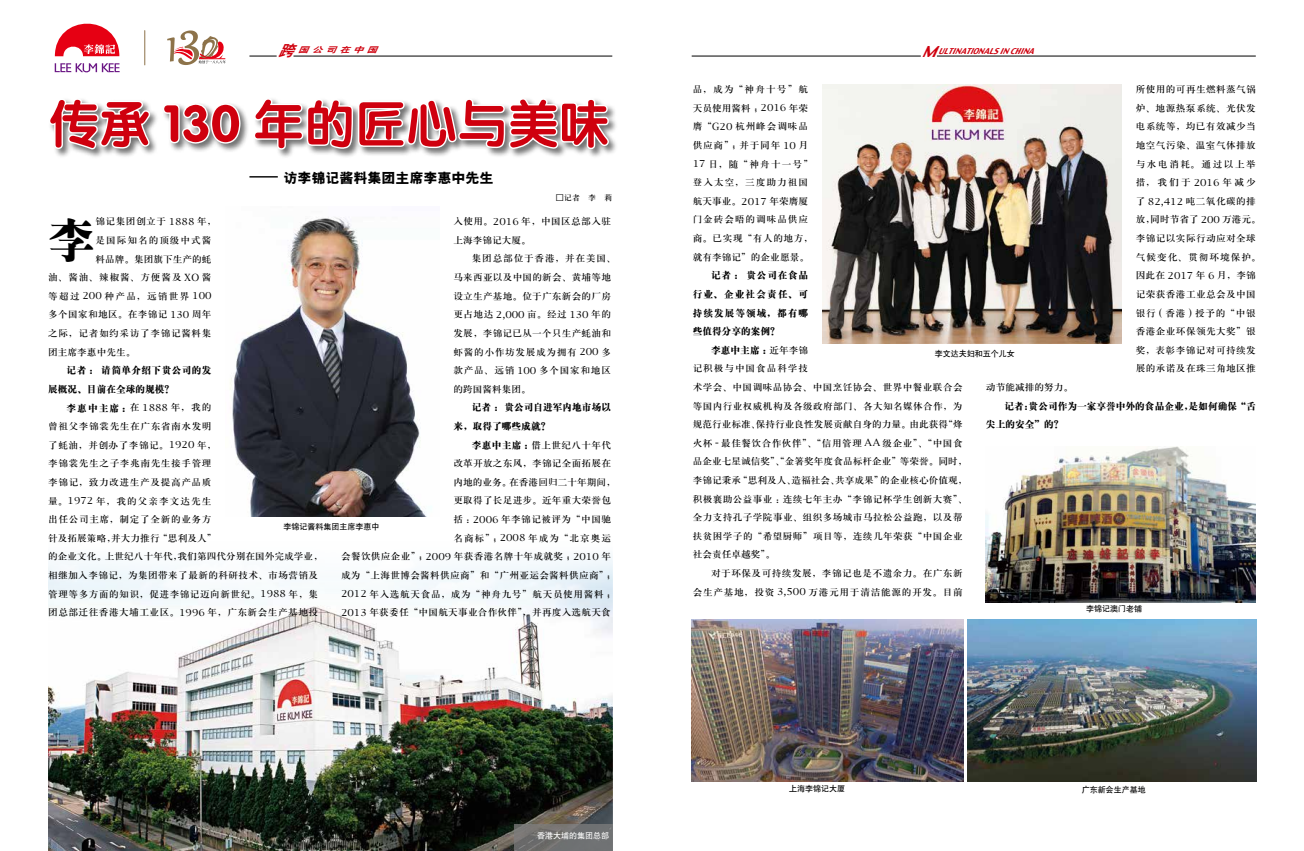
<style>
.page{position:relative;width:1304px;height:851px;background:#fff}
.page>*{position:absolute;margin:0;border:0;box-sizing:border-box;transform-origin:0 0}
.t1{font:51px "FZY4 JW GB1 0";color:#cf000e}
.t2{font:46.8px "H Ya 9 gj";color:#000}
.t3{font:14px "H Yb 9 gj";color:#000}
.t4{font:9.6px/18.6px "H Ya 3 gj";letter-spacing:.035em;color:#000}
.t5{font:9.6px/18.6px "H Ya 3 gj";letter-spacing:.09em;color:#000}
.t6{font:9.6px/18.6px "H Ya 9 gj";color:#000}
.t7{font:9.6px "H Ya 3 gj";color:#000}
.t8{font:9.6px "H Ya 3 gj";letter-spacing:.06em;color:#000}
.t9{font:9.6px/18.6px "H Ya 9 gj";letter-spacing:.04em;color:#000}
.t10{font:9.6px "H Ya 3 gj";letter-spacing:.125em;color:#000}
.t11{font:9.6px "H Ya 3 gj";letter-spacing:.085em;color:#000}
.t12{font:9.6px "H Ya 3 gj";letter-spacing:.1em;color:#000}
.t13{font:8px "H Yb 1 gj";color:#000}
.t14{font:italic 8px "Charcoal";color:#cf000e}
.t15{font:8px "H Yb 1 gj";color:#fff}
.t16{font:italic 8px "H Yb 2 gj";color:#cf000e;scale:1.3 1}
.t17{font:8px "H Ya 3 gj";color:#000}
.s1{font-size:15px}
.s2{font-family:"New York";font-size:9.2px}
.s3{font-family:"New York"}
.s4{font-family:"H Ya 9 gj"}
.s5{font-family:"H Ya 3 gj"}
</style>
<div class="page">
<img style="left:49px;top:557px;width:564px;height:293px">
<hr style="left:937px;top:56px;width:319px;height:1px;background:#000">
<hr style="left:692px;top:56px;width:229px;height:1px;background:#000">
<hr style="left:293px;top:56px;width:319px;height:1px;background:#000">
<svg style="left:249px;top:56px;width:28px;height:1px"></svg>
<div style="left:48px;top:97px;width:570px;height:62px;background:#000;opacity:.56"></div>
<svg style="left:48px;top:97px;width:104px;height:55px"></svg>
<svg style="left:161px;top:102px;width:81px;height:43px"></svg>
<svg style="left:252px;top:97px;width:358px;height:54px"></svg>
<svg style="left:249px;top:176px;width:29px;height:1px"></svg>
<svg style="left:55px;top:23px;width:64px;height:33px"></svg>
<svg style="left:55px;top:63px;width:65px;height:9px"></svg>
<hr style="left:144px;top:31px;width:1px;height:34px;background:#8d734a">
<svg style="left:167px;top:30px;width:59px;height:35px"></svg>
<img style="left:230px;top:217px;width:196px;height:299px">
<img style="left:822px;top:84px;width:300px;height:259px">
<div style="left:514px;top:824px;width:99px;height:26px;background:linear-gradient(to right,#72706e,#6f7274)"></div>
<img style="left:968px;top:619px;width:289px;height:162px">
<img style="left:692px;top:619px;width:272px;height:162px">
<img style="left:985px;top:446px;width:270px;height:156px">
<p class="t16" style="left:279px;top:46px;width:80px"><span class="s1">跨</span>国公司在中国</p>
<p class="t14" style="left:922px;top:46px;width:119px"><span class="s1">M</span>ULTINATIONALSINCHINA</p>
<h1 class="t1" style="left:48px;top:93px;width:563px">传承 130 年的匠心与美味</h1>
<h3 class="t3" style="left:283px;top:170px;width:211px">访李锦记酱料集团主席李惠中先生</h3>
<p class="t17" style="left:556px;top:194px;width:57px">□记者　李　莉</p>
<p class="t4" style="left:453px;top:212px;width:159px">入使用。<span class="s2">2016</span> 年，中国区总部入驻上海李锦记大厦。</p>
<p class="t4" style="left:453px;top:249px;width:164px;text-indent:18px">集团总部位于香港，并在美国、马来西亚以及中国的新会、黄埔等地设立生产基地。位于广东新会的厂房更占地达 <span class="s2">2</span><span class="s3">,</span><span class="s2">000</span> 亩。经过 <span class="s2">130</span> 年的发展，李锦记已从一个只生产蚝油和虾酱的小作坊发展成为拥有 <span class="s2">200</span> 多款产品、远销 <span class="s2">100</span> 多个国家和地区的跨国酱料集团。</p>
<p class="t6" style="left:453px;top:398px;width:159px;text-indent:18px">记者： 贵公司自进军内地市场以来，取得了哪些成就？</p>
<p class="t4" style="left:472px;top:435px;width:141px"><span class="s4">李惠中主席：</span>借上世纪八十年代</p>
<p class="t4" style="left:453px;top:454px;width:159px">改革开放之东风，李锦记全面拓展在</p>
<p class="t7" style="left:453px;top:477px;width:164px">内地的业务。在香港回归二十年期间，</p>
<p class="t4" style="left:453px;top:491px;width:159px">更取得了长足进步。近年重大荣誉包</p>
<p class="t4" style="left:453px;top:510px;width:159px">括：<span class="s2">2006</span> 年李锦记被评为“中国驰</p>
<p class="t5" style="left:453px;top:528px;width:159px">名商标”；<span class="s2">2008</span> 年成为“北京奥运</p>
<p class="t4" style="left:341px;top:547px;width:271px">会餐饮供应企业”；<span class="s2">2009</span> 年获香港名牌十年成就奖；<span class="s2">2010</span> 年</p>
<p class="t4" style="left:341px;top:565px;width:276px">成为“上海世博会酱料供应商”和“广州亚运会酱料供应商”；</p>
<p class="t8" style="left:341px;top:588px;width:276px"><span class="s2">2012</span> 年入选航天食品，成为“神舟九号”航天员使用酱料；</p>
<p class="t4" style="left:341px;top:603px;width:271px"><span class="s2">2013</span> 年获委任“中国航天事业合作伙伴”，并再度入选航天食</p>
<h2 class="t2" style="left:48px;top:217px;width:49px">李</h2>
<p class="t4" style="left:95px;top:212px;width:122px">锦记集团创立于 <span class="s2">1888</span> 年，</p>
<p class="t12" style="left:95px;top:235px;width:118px">是国际知名的顶级中式酱</p>
<p class="t7" style="left:95px;top:254px;width:118px">料品牌。集团旗下生产的蚝</p>
<p class="t11" style="left:48px;top:272px;width:165px">油、酱油、辣椒酱、方便酱及 <span class="s3">XO</span> 酱</p>
<p class="t10" style="left:48px;top:291px;width:165px">等超过 <span class="s2">200</span> 种产品，远销世界 <span class="s2">100</span></p>
<p class="t4" style="left:48px;top:305px;width:165px">多个国家和地区。在李锦记 <span class="s2">130</span> 周年</p>
<p class="t8" style="left:48px;top:328px;width:165px">之际，记者如约采访了李锦记酱料集</p>
<p class="t7" style="left:48px;top:347px;width:89px">团主席李惠中先生。</p>
<p class="t9" style="left:48px;top:361px;width:165px;text-indent:18px">记者： 请简单介绍下贵公司的发展概况、目前在全球的规模？</p>
<p class="t6" style="left:67px;top:398px;width:146px">李惠中主席：<span class="s5">在</span> <span class="s2">1888</span> <span class="s5">年，我的</span></p>
<p class="t4" style="left:48px;top:417px;width:276px">曾祖父李锦裳先生在广东省南水发明<br>了蚝油，并创办了李锦记。<span class="s2">1920</span> 年，<br>李锦裳先生之子李兆南先生接手管理<br>李锦记，致力改进生产及提高产品质<br>量。<span class="s2">1972</span> 年，我的父亲李文达先生<br>出任公司主席，制定了全新的业务方<br>针及拓展策略，并大力推行“思利及人”<br>的企业文化。上世纪八十年代，我们第四代分别在国外完成学业，相继加入李锦记，为集团带来了最新的科研技术、市场营销及管理等多方面的知识，促进李锦记迈向新世纪。<span class="s2">1988</span> 年，集团总部迁往香港大埔工业区。<span class="s2">1996</span> 年，广东新会生产基地投</p>
<p class="t13" style="left:283px;top:522px;width:97px">李锦记酱料集团主席李惠中</p>
<p class="t15" style="left:537px;top:831px;width:73px">香港大埔的集团总部</p>
<p class="t5" style="left:693px;top:80px;width:122px">品，成为“神舟十号”航天员使用酱料；<span class="s2">2016</span> 年荣膺“<span class="s3">G</span><span class="s2">20</span> 杭州峰会调味品供应商”；并于同年 <span class="s2">10</span> 月<br><span class="s2">17</span> 日，随“神舟十一号”登入太空，三度助力祖国航天事业。<span class="s2">2017</span> 年荣膺厦门金砖会晤的调味品供应商。已实现“有人的地方，就有李锦记”的企业愿景。</p>
<p class="t6" style="left:693px;top:266px;width:117px;text-align:justify;text-indent:18px">记者： 贵公司在食品行业、企业社会责任、可持续发展等领域，都有哪些值得分享的案例？</p>
<p class="t6" style="left:711px;top:340px;width:99px">李惠中主席：<span class="s5">近年李锦</span></p>
<p class="t4" style="left:693px;top:359px;width:276px">记积极与中国食品科学技<br>术学会、中国调味品协会、中国烹饪协会、世界中餐业联合会等国内行业权威机构及各级政府部门、各大知名媒体合作，为规范行业标准、保持行业良性发展贡献自身的力量。由此获得“烽火杯 <span class="s3">-</span> 最佳餐饮合作伙伴”、“信用管理 <span class="s3">AA</span> 级企业”、“中国食品企业七星诚信奖”、“金箸奖年度食品标杆企业”等荣誉。同时，李锦记秉承“思利及人、造福社会、共享成果”的企业核心价值观，积极襄助公益事业：连续七年主办“李锦记杯学生创新大赛”、全力支持孔子学院事业、组织多场城市马拉松公益跑，以及帮扶贫困学子的“希望厨师”项目等，连续几年荣获“中国企业社会责任卓越奖”。</p>
<p class="t4" style="left:693px;top:563px;width:272px;text-align:right">对于环保及可持续发展，李锦记也是不遗余力。在广东新<br>会生产基地，投资 <span class="s2">3</span><span class="s3">,</span><span class="s2">500</span> 万港元用于清洁能源的开发。目前</p>
<p class="t4" style="left:1136px;top:80px;width:127px">所使用的可再生燃料蒸气锅炉、地源热泵系统、光伏发电系统等，均已有效减少当地空气污染、温室气体排放与水电消耗。通过以上举措，我们于<span class="s2">2016</span>年减少了 <span class="s2">82</span><span class="s3">,</span><span class="s2">412</span> 吨二氧化碳的排放，同时节省了 <span class="s2">200</span> 万港元。李锦记以实际行动应对全球气候变化、贯彻环境保护。因此在 <span class="s2">2017</span> 年 <span class="s2">6</span> 月，李锦记荣获香港工业总会及中国银行 <span class="s3">(</span> 香港 <span class="s3">)</span> 授予的“中银香港企业环保领先大奖”银奖，表彰李锦记对可持续发展的承诺及在珠三角地区推</p>
<p class="t13" style="left:935px;top:349px;width:81px">李文达夫妇和五个儿女</p>
<p class="t7" style="left:986px;top:382px;width:89px">动节能减排的努力。</p>
<p class="t6" style="left:986px;top:396px;width:271px;text-indent:18px">记者：贵公司作为一家享誉中外的食品企业，是如何确保“舌尖上的安全”的？</p>
<p class="t13" style="left:1086px;top:605px;width:57px">李锦记澳门老铺</p>
<p class="t13" style="left:789px;top:784px;width:57px">上海李锦记大厦</p>
<p class="t13" style="left:1082px;top:785px;width:65px">广东新会生产基地</p>
</div>
